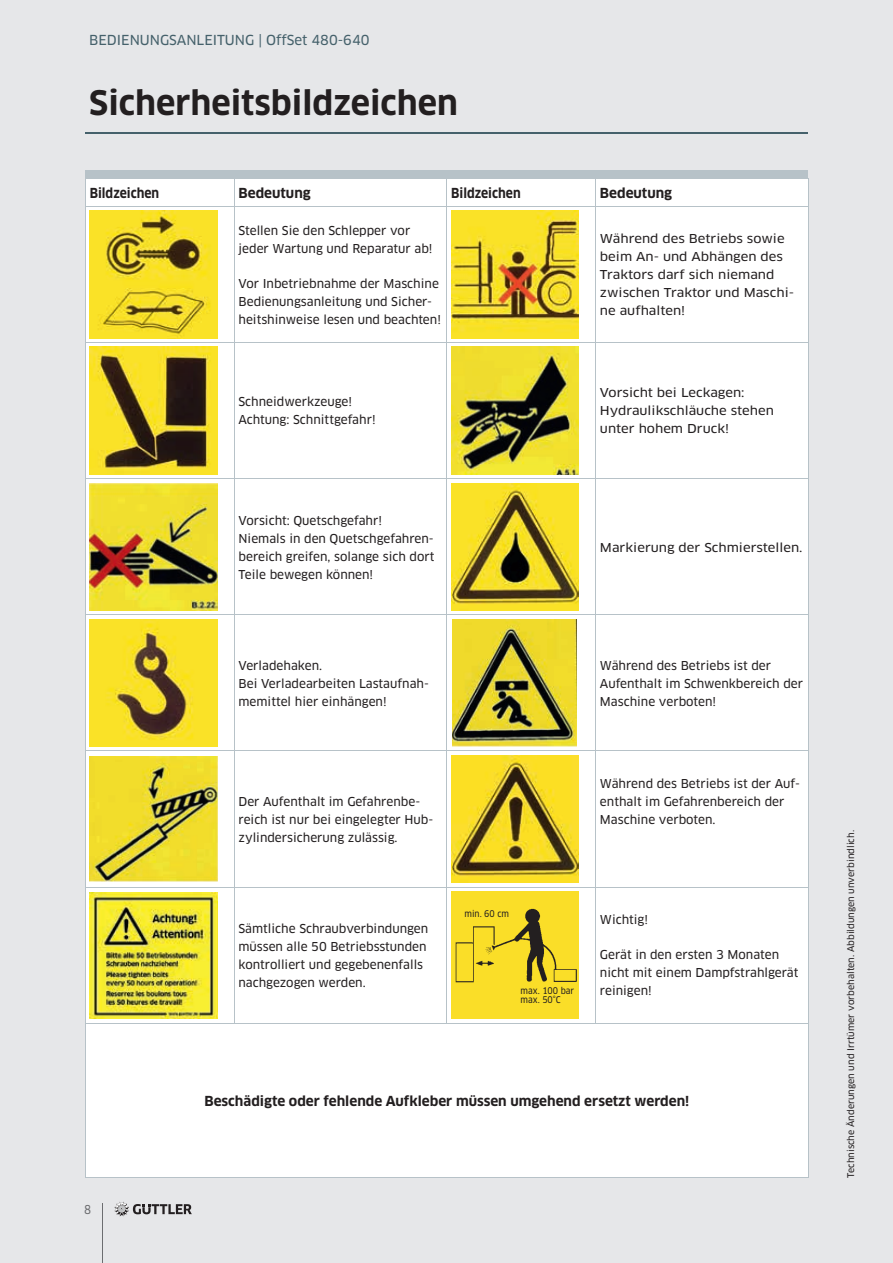
<style>
.page{position:relative;width:893px;height:1263px;background:#e6e7e9}
.page>*{position:absolute;margin:0;border:0;box-sizing:border-box;transform-origin:0 0}
.t1{font:700 33px "Clan Pro";color:#231f20}
.t2{font:700 13.5px "Clan Pro";color:#231f20}
.t3{font:13.5px "Clan Pro News";color:#45616b}
.t4{font:700 13.5px "Clan Pro";color:#231f20;scale:.9 1}
.t5{font:12px/18px "Clan Pro News";color:#231f20}
.t6{font:12px/18px "Clan Pro News";color:#231f20;scale:1.1 1}
.t7{font:12px "Clan Pro Narr News";color:#6c6d70}
.t8{font:9px "Clan Pro News";color:#231f20}
.t9{font:9px/9px "Clan Pro Narr News";color:#231f20}
</style>
<div class="page">
<div style="left:85px;top:170px;width:723px;height:9px;background:#b7c2c8"></div>
<hr style="left:85px;top:132px;width:723px;height:1px;background:#45616b">
<hr style="left:102px;top:1203px;width:1px;height:60px;background:#6c6d70">
<svg style="left:114px;top:1202px;width:78px;height:14px"></svg>
<div style="left:86px;top:180px;width:722px;height:997px;background:#fff"></div>
<hr style="left:85px;top:179px;width:149px;height:1px;background:#b7c2c8">
<svg style="left:85px;top:180px;width:1px;height:26px"></svg>
<hr style="left:234px;top:179px;width:213px;height:1px;background:#b7c2c8">
<svg style="left:234px;top:180px;width:1px;height:26px"></svg>
<hr style="left:447px;top:179px;width:149px;height:1px;background:#b7c2c8">
<svg style="left:446px;top:180px;width:1px;height:26px"></svg>
<hr style="left:596px;top:179px;width:213px;height:1px;background:#b7c2c8">
<svg style="left:595px;top:180px;width:1px;height:26px"></svg>
<svg style="left:808px;top:180px;width:1px;height:26px"></svg>
<hr style="left:85px;top:206px;width:149px;height:1px;background:#b7c2c8">
<hr style="left:85px;top:207px;width:1px;height:135px;background:#b7c2c8">
<hr style="left:234px;top:206px;width:213px;height:1px;background:#b7c2c8">
<hr style="left:234px;top:207px;width:1px;height:135px;background:#b7c2c8">
<hr style="left:447px;top:206px;width:149px;height:1px;background:#b7c2c8">
<hr style="left:446px;top:207px;width:1px;height:135px;background:#b7c2c8">
<hr style="left:596px;top:206px;width:213px;height:1px;background:#b7c2c8">
<hr style="left:595px;top:207px;width:1px;height:135px;background:#b7c2c8">
<hr style="left:808px;top:207px;width:1px;height:135px;background:#b7c2c8">
<hr style="left:85px;top:342px;width:149px;height:1px;background:#b7c2c8">
<hr style="left:85px;top:343px;width:1px;height:135px;background:#b7c2c8">
<hr style="left:234px;top:342px;width:213px;height:1px;background:#b7c2c8">
<hr style="left:234px;top:343px;width:1px;height:135px;background:#b7c2c8">
<hr style="left:447px;top:342px;width:149px;height:1px;background:#b7c2c8">
<hr style="left:446px;top:343px;width:1px;height:135px;background:#b7c2c8">
<hr style="left:596px;top:342px;width:213px;height:1px;background:#b7c2c8">
<hr style="left:595px;top:343px;width:1px;height:135px;background:#b7c2c8">
<hr style="left:808px;top:343px;width:1px;height:135px;background:#b7c2c8">
<hr style="left:85px;top:478px;width:149px;height:1px;background:#b7c2c8">
<hr style="left:85px;top:479px;width:1px;height:135px;background:#b7c2c8">
<hr style="left:234px;top:478px;width:213px;height:1px;background:#b7c2c8">
<hr style="left:234px;top:479px;width:1px;height:135px;background:#b7c2c8">
<hr style="left:447px;top:478px;width:149px;height:1px;background:#b7c2c8">
<hr style="left:446px;top:479px;width:1px;height:135px;background:#b7c2c8">
<hr style="left:596px;top:478px;width:213px;height:1px;background:#b7c2c8">
<hr style="left:595px;top:479px;width:1px;height:135px;background:#b7c2c8">
<hr style="left:808px;top:479px;width:1px;height:135px;background:#b7c2c8">
<hr style="left:85px;top:614px;width:149px;height:1px;background:#b7c2c8">
<hr style="left:85px;top:615px;width:1px;height:135px;background:#b7c2c8">
<hr style="left:234px;top:614px;width:213px;height:1px;background:#b7c2c8">
<hr style="left:234px;top:615px;width:1px;height:135px;background:#b7c2c8">
<hr style="left:447px;top:614px;width:149px;height:1px;background:#b7c2c8">
<hr style="left:446px;top:615px;width:1px;height:135px;background:#b7c2c8">
<hr style="left:596px;top:614px;width:213px;height:1px;background:#b7c2c8">
<hr style="left:595px;top:615px;width:1px;height:135px;background:#b7c2c8">
<hr style="left:808px;top:615px;width:1px;height:135px;background:#b7c2c8">
<hr style="left:85px;top:750px;width:149px;height:1px;background:#b7c2c8">
<hr style="left:85px;top:751px;width:1px;height:136px;background:#b7c2c8">
<hr style="left:234px;top:750px;width:213px;height:1px;background:#b7c2c8">
<hr style="left:234px;top:751px;width:1px;height:136px;background:#b7c2c8">
<hr style="left:447px;top:750px;width:149px;height:1px;background:#b7c2c8">
<hr style="left:446px;top:751px;width:1px;height:136px;background:#b7c2c8">
<hr style="left:596px;top:750px;width:213px;height:1px;background:#b7c2c8">
<hr style="left:595px;top:751px;width:1px;height:136px;background:#b7c2c8">
<hr style="left:808px;top:751px;width:1px;height:136px;background:#b7c2c8">
<hr style="left:85px;top:887px;width:149px;height:1px;background:#b7c2c8">
<hr style="left:85px;top:887px;width:1px;height:136px;background:#b7c2c8">
<hr style="left:234px;top:887px;width:213px;height:1px;background:#b7c2c8">
<hr style="left:234px;top:887px;width:1px;height:136px;background:#b7c2c8">
<hr style="left:447px;top:887px;width:149px;height:1px;background:#b7c2c8">
<hr style="left:446px;top:887px;width:1px;height:136px;background:#b7c2c8">
<hr style="left:596px;top:887px;width:213px;height:1px;background:#b7c2c8">
<hr style="left:595px;top:887px;width:1px;height:136px;background:#b7c2c8">
<hr style="left:808px;top:887px;width:1px;height:136px;background:#b7c2c8">
<hr style="left:85px;top:1023px;width:149px;height:1px;background:#b7c2c8">
<hr style="left:85px;top:1023px;width:1px;height:154px;background:#b7c2c8">
<hr style="left:234px;top:1023px;width:213px;height:1px;background:#b7c2c8">
<hr style="left:447px;top:1023px;width:149px;height:1px;background:#b7c2c8">
<hr style="left:596px;top:1023px;width:213px;height:1px;background:#b7c2c8">
<hr style="left:808px;top:1023px;width:1px;height:154px;background:#b7c2c8">
<hr style="left:85px;top:1177px;width:149px;height:1px;background:#b7c2c8">
<hr style="left:234px;top:1177px;width:213px;height:1px;background:#b7c2c8">
<hr style="left:447px;top:1177px;width:149px;height:1px;background:#b7c2c8">
<hr style="left:596px;top:1177px;width:213px;height:1px;background:#b7c2c8">
<img style="left:90px;top:211px;width:127px;height:127px">
<img style="left:451px;top:211px;width:128px;height:127px">
<img style="left:90px;top:347px;width:127px;height:127px">
<img style="left:451px;top:347px;width:128px;height:127px">
<img style="left:90px;top:483px;width:127px;height:128px">
<img style="left:451px;top:483px;width:128px;height:128px">
<img style="left:90px;top:619px;width:127px;height:128px">
<img style="left:453px;top:619px;width:124px;height:128px">
<img style="left:90px;top:756px;width:127px;height:126px">
<img style="left:451px;top:755px;width:128px;height:128px">
<img style="left:90px;top:892px;width:127px;height:127px">
<div style="left:451px;top:891px;width:128px;height:128px;background:#fade28"></div>
<img style="left:455px;top:908px;width:122px;height:75px">
<p class="t3" style="left:89px;top:32px;width:282px">BEDIENUNGSANLEITUNG | OffSet 480-640</p>
<h1 class="t1" style="left:89px;top:84px;width:370px">Sicherheitsbildzeichen</h1>
<p class="t4" style="left:90px;top:185px;width:79px">Bildzeichen</p>
<p class="t2" style="left:238px;top:185px;width:74px">Bedeutung</p>
<p class="t4" style="left:451px;top:185px;width:79px">Bildzeichen</p>
<p class="t2" style="left:600px;top:185px;width:74px">Bedeutung</p>
<p class="t5" style="left:238px;top:221px;width:196px">Stellen Sie den Schlepper vor jeder Wartung und Reparatur ab!</p>
<p class="t5" style="left:238px;top:274px;width:204px">Vor Inbetriebnahme der Maschine<br>Bedienungsanleitung und Sicher&shy;heitshinweise lesen und beachten!</p>
<p class="t6" style="left:600px;top:230px;width:178px">Während des Betriebs sowie beim An- und Abhängen des<br>Traktors darf sich niemand zwischen Traktor und Maschi&shy;ne aufhalten!</p>
<p class="t5" style="left:238px;top:393px;width:139px">Schneidwerkzeuge!<br>Achtung: Schnittgefahr!</p>
<p class="t6" style="left:600px;top:384px;width:160px">Vorsicht bei Leckagen:<br>Hydraulikschläuche stehen unter hohem Druck!</p>
<p class="t5" style="left:238px;top:511px;width:197px">Vorsicht: Quetschgefahr!<br>Niemals in den Quetschgefahren&shy;bereich greifen, solange sich dort<br>Teile bewegen können!</p>
<p class="t6" style="left:600px;top:538px;width:186px">Markierung der Schmierstellen.</p>
<p class="t5" style="left:238px;top:656px;width:192px">Verladehaken.<br>Bei Verladearbeiten Lastaufnah&shy;memittel hier einhängen!</p>
<p class="t5" style="left:600px;top:656px;width:205px">Während des Betriebs ist der<br>Aufenthalt im Schwenkbereich der<br>Maschine verboten!</p>
<p class="t5" style="left:238px;top:792px;width:196px">Der Aufenthalt im Gefahrenbe&shy;reich ist nur bei eingelegter Hub&shy;zylindersicherung zulässig.</p>
<p class="t5" style="left:238px;top:919px;width:191px">Sämtliche Schraubverbindungen müssen alle 50 Betriebsstunden kontrolliert und gegebenenfalls nachgezogen werden.</p>
<p class="t5" style="left:600px;top:775px;width:201px">Während des Betriebs ist der Auf&shy;enthalt im Gefahrenbereich der<br>Maschine verboten.</p>
<p class="t9" style="left:464px;top:909px;width:46px">min. 60 cm</p>
<p class="t9" style="left:521px;top:986px;width:55px">max. 100 bar max. 50°C</p>
<p class="t5" style="left:600px;top:911px;width:50px">Wichtig!</p>
<p class="t5" style="left:600px;top:946px;width:200px">Gerät in den ersten 3 Monaten nicht mit einem Dampfstrahlgerät reinigen!</p>
<p class="t7" style="left:84px;top:1202px;width:9px">8</p>
<p class="t2" style="left:204px;top:1093px;width:486px">Beschädigte oder fehlende Aufkleber müssen umgehend ersetzt werden!</p>
<p class="t8" style="left:845px;top:1178px;width:349px;rotate:-90deg">Technische Änderungen und Irrtümer vorbehalten. Abbildungen unverbindlich.</p>
</div>
